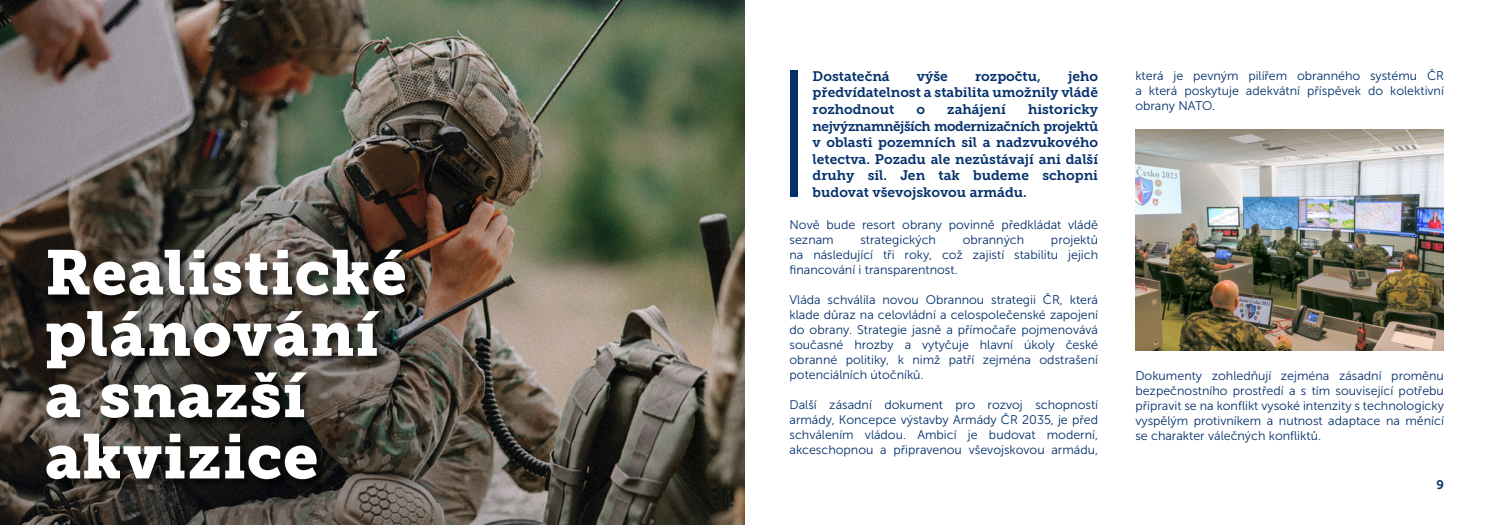
<style>
.page{position:relative;width:1489px;height:525px;background:#fff}
.page>*{position:absolute;margin:0;border:0;box-sizing:border-box;transform-origin:0 0}
.t1{font:62.5px/61.2px "Museo Slab 900";letter-spacing:.015em;color:#fff}
.t2{font:13.75px/16.5px "Museo Slab 700";color:#002e6b;text-align:justify}
.t3{font:12.5px/15px "Museo Sans 300";color:#002e6b;text-align:justify}
.t4{font:12.5px "Museo Sans 700";color:#002e6b}
</style>
<div class="page">
<img style="left:0;top:0;width:726px;height:524px">
<svg style="left:726px;top:0;width:718px;height:524px"></svg>
<h1 class="t1" style="left:45px;top:242px;width:363px">Realistické plánování a snazší akvizice</h1>
<p class="t2" style="left:812px;top:68px;width:287px;text-indent:255px">jeho předvídatelnost a stabilita umožnily vládě rozhodnout</p>
<p class="t2" style="left:812px;top:68px;width:79px">Dostatečná</p>
<p class="t2" style="left:916px;top:68px;width:33px">výše</p>
<p class="t2" style="left:975px;top:68px;width:67px">rozpočtu,</p>
<p class="t2" style="left:812px;top:101px;width:287px;text-indent:215px">historicky nejvýznamnějších modernizačních projektů v oblasti pozemních sil a nadzvukového letectva. Pozadu ale nezůstávají ani další druhy sil. Jen tak budeme schopni budovat vševojskovou armádu.</p>
<p class="t2" style="left:916px;top:101px;width:10px">o</p>
<p class="t2" style="left:947px;top:101px;width:60px">zahájení</p>
<p class="t3" style="left:789px;top:217px;width:310px">Nově bude resort obrany povinně předkládat vládě seznam</p>
<p class="t3" style="left:789px;top:232px;width:310px;text-indent:261px">projektů na následující tři roky, což zajistí stabilitu jejich financování i transparentnost.</p>
<p class="t3" style="left:789px;top:292px;width:310px">Vláda schválila novou Obrannou strategii ČR, která klade důraz na celovládní a celospolečenské zapojení do obrany. Strategie jasně a přímočaře pojmenovává současné hrozby a vytyčuje hlavní úkoly české obranné politiky, k nimž patří zejména odstrašení potenciálních útočníků.</p>
<p class="t3" style="left:789px;top:397px;width:310px">Další zásadní dokument pro rozvoj schopností armády, Koncepce výstavby Armády ČR 2035, je před schválením vládou. Ambicí je budovat moderní, akceschopnou a připravenou vševojskovou armádu,</p>
<p class="t3" style="left:860px;top:232px;width:77px">strategických</p>
<p class="t3" style="left:962px;top:232px;width:63px">obranných</p>
<p class="t3" style="left:1135px;top:68px;width:310px">která je pevným pilířem obranného systému ČR a která poskytuje adekvátní příspěvek do kolektivní obrany NATO.</p>
<p class="t3" style="left:1135px;top:368px;width:310px">Dokumenty zohledňují zejména zásadní proměnu bezpečnostního prostředí a s tím související potřebu připravit se na konflikt vysoké intenzity s technologicky vyspělým protivníkem a nutnost adaptace na měnící se charakter válečných konfliktů.</p>
<p class="t4" style="left:1436px;top:478px;width:9px">9</p>
</div>
